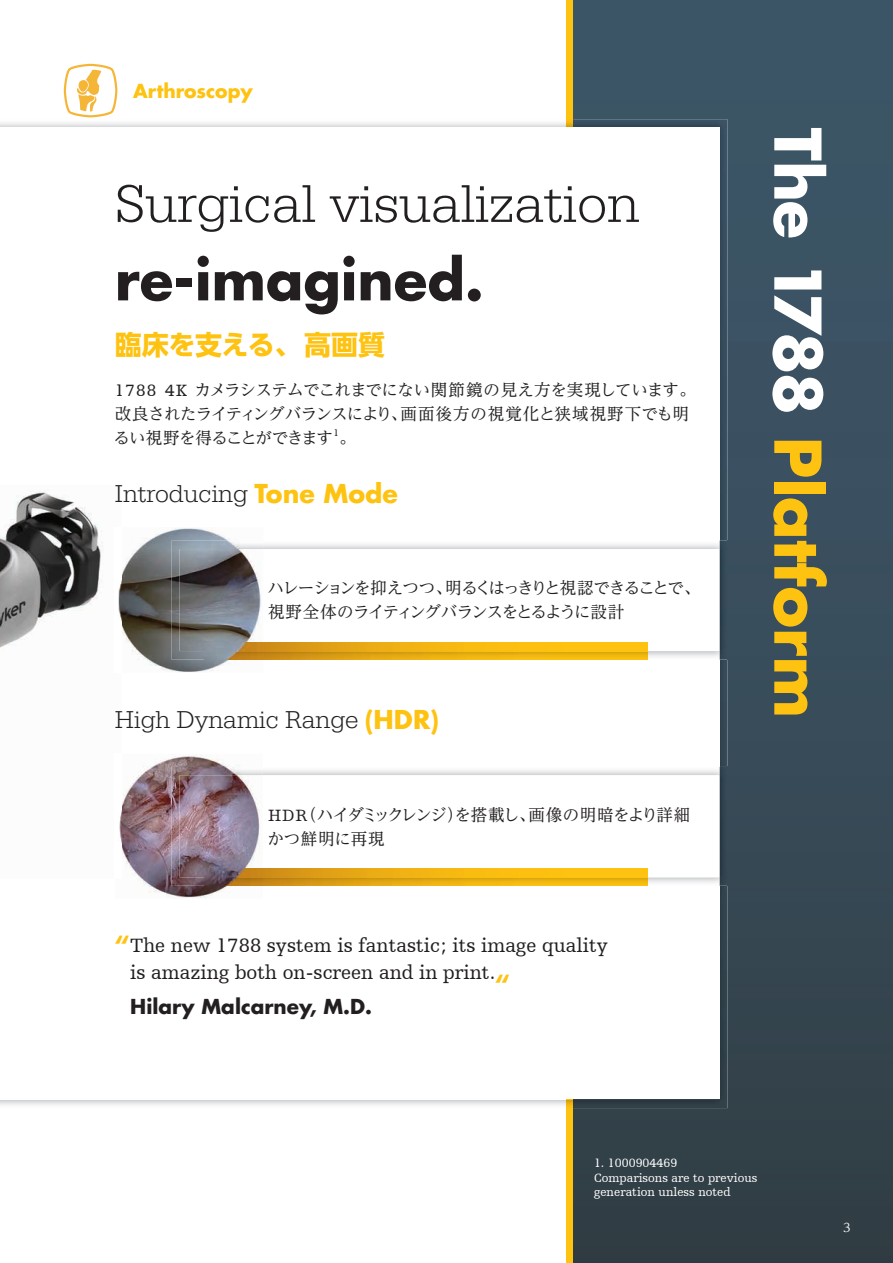
<style>
.page{position:relative;width:893px;height:1263px;background:#fff}
.page>*{position:absolute;margin:0;border:0;box-sizing:border-box;transform-origin:0 0}
.t1{font:700 62.55px "Futura For Stryker";color:#fec210}
.t2{font:300 55.05px "URW Egyptienne TOT";color:#231f20}
.t3{font:700 55.05px "Futura For Stryker";color:#231f20}
.t4{font:700 27px "UD Shin Go Pro";letter-spacing:-.015em;color:#fec210}
.t5{font:300 25.35px "URW Egyptienne TOT";color:#231f20}
.t6{font:700 24.3px "Futura For Stryker";color:#fec210}
.t7{font:20.25px/27px "Humanist Slabserif 712 BT";color:#231f20}
.t8{font:700 20.1px "Futura For Stryker";color:#231f20}
.t9{font:700 18.75px "Futura For Stryker";color:#fec210}
.t10{font:16.5px/24px "UD Reimin Pr 6";letter-spacing:-.04em;color:#231f20}
.t11{font:16.5px/24px "UD Reimin Pr 6";letter-spacing:-.095em;color:#231f20}
.t12{font:12.45px/14.4px "Humanist Slabserif 712 BT";color:#fff}
.t13{font:12px "UD Reimin Pro";color:#fff}
.t14{font:10.05px "Humanist Slabserif 712 BT";color:#231f20}
.s1{font-family:"Humanist Slabserif 712 BT";font-size:17.1px}
.s2{font-family:"Futura For Stryker";font-weight:700;color:#fec210}
.s3{font-family:"Futura For Stryker";font-weight:700;font-size:24.3px;color:#fec210}
.s4{color:#fff}
</style>
<div class="page">
<div style="left:566px;top:0;width:7px;height:1263px;background:#fec210"></div>
<svg style="left:573px;top:0;width:320px;height:1263px;background:#374b58"></svg>
<img style="left:566px;top:119px;width:161px;height:989px">
<hr style="left:573px;top:1099px;width:146px;height:1px;background:#33414a">
<div style="left:0;top:128px;width:719px;height:971px;background:#fff"></div>
<img style="left:0;top:490px;width:103px;height:158px">
<img style="left:263px;top:541px;width:465px;height:118px">
<svg style="left:263px;top:549px;width:456px;height:102px"></svg>
<svg style="left:263px;top:659px;width:384px;height:1px"></svg>
<img style="left:263px;top:651px;width:384px;height:8px">
<svg style="left:263px;top:642px;width:384px;height:9px;background:#f0b212"></svg>
<img style="left:118px;top:528px;width:145px;height:144px">
<img style="left:179px;top:549px;width:84px;height:102px">
<img style="left:205px;top:642px;width:58px;height:18px">
<img style="left:263px;top:767px;width:465px;height:119px">
<svg style="left:263px;top:775px;width:456px;height:102px"></svg>
<img style="left:263px;top:877px;width:384px;height:9px">
<svg style="left:263px;top:869px;width:384px;height:8px;background:#f0b212"></svg>
<svg style="left:64px;top:64px;width:53px;height:53px"></svg>
<img style="left:121px;top:755px;width:142px;height:143px">
<img style="left:119px;top:815px;width:2px;height:24px">
<img style="left:179px;top:775px;width:84px;height:102px">
<img style="left:205px;top:869px;width:58px;height:18px">
<p class="t9" style="left:133px;top:79px;width:121px">Arthroscopy</p>
<h2 class="t2" style="left:115px;top:172px;width:526px">Surgical visualization</h2>
<h2 class="t3" style="left:115px;top:243px;width:370px">re-imagined.</h2>
<h3 class="t4" style="left:115px;top:323px;width:272px">臨床を支える、高画質</h3>
<p class="t10" style="left:114px;top:377px;width:584px"><span class="s1">1788 4K</span> カメラシステムでこれまでにない関節鏡の見え方を実現しています。改良されたライティングバランスにより、画面後方の視覚化と狭域視野下でも明るい視野を得ることができます。</p>
<p class="t14" style="left:333px;top:426px;width:7px">1</p>
<h3 class="t5" style="left:115px;top:478px;width:285px">Introducing <span class="s2">Tone Mode</span></h3>
<p class="t11" style="left:268px;top:575px;width:434px">ハレーションを抑えつつ、明るくはっきりと視認できることで、視野全体のライティングバランスをとるように設計</p>
<h3 class="t5" style="left:115px;top:705px;width:326px">High Dynamic Range <span class="s2">(HDR)</span></h3>
<p class="t10" style="left:268px;top:802px;width:424px"><span class="s1">HDR</span>（ハイダミックレンジ）を搭載し、画像の明暗をより詳細かつ鮮明に再現</p>
<p class="t7" style="left:130px;top:932px;width:479px;text-indent:-15px"><span class="s3">“</span>The new 1788 system is fantastic; its image quality is amazing both on-screen and in print.</p>
<h3 class="t6" style="left:495px;top:968px;width:17px">“</h3>
<p class="t8" style="left:130px;top:993px;width:243px">Hilary Malcarney, M.D.</p>
<h1 class="t1" style="left:839px;top:128px;width:592px;rotate:90deg"><span class="s4">The 1788</span> Platform</h1>
<p class="t12" style="left:594px;top:1156px;width:165px">1. 1000904469<br>Comparisons are to previous generation unless noted</p>
<p class="t13" style="left:843px;top:1217px;width:9px">3</p>
</div>
